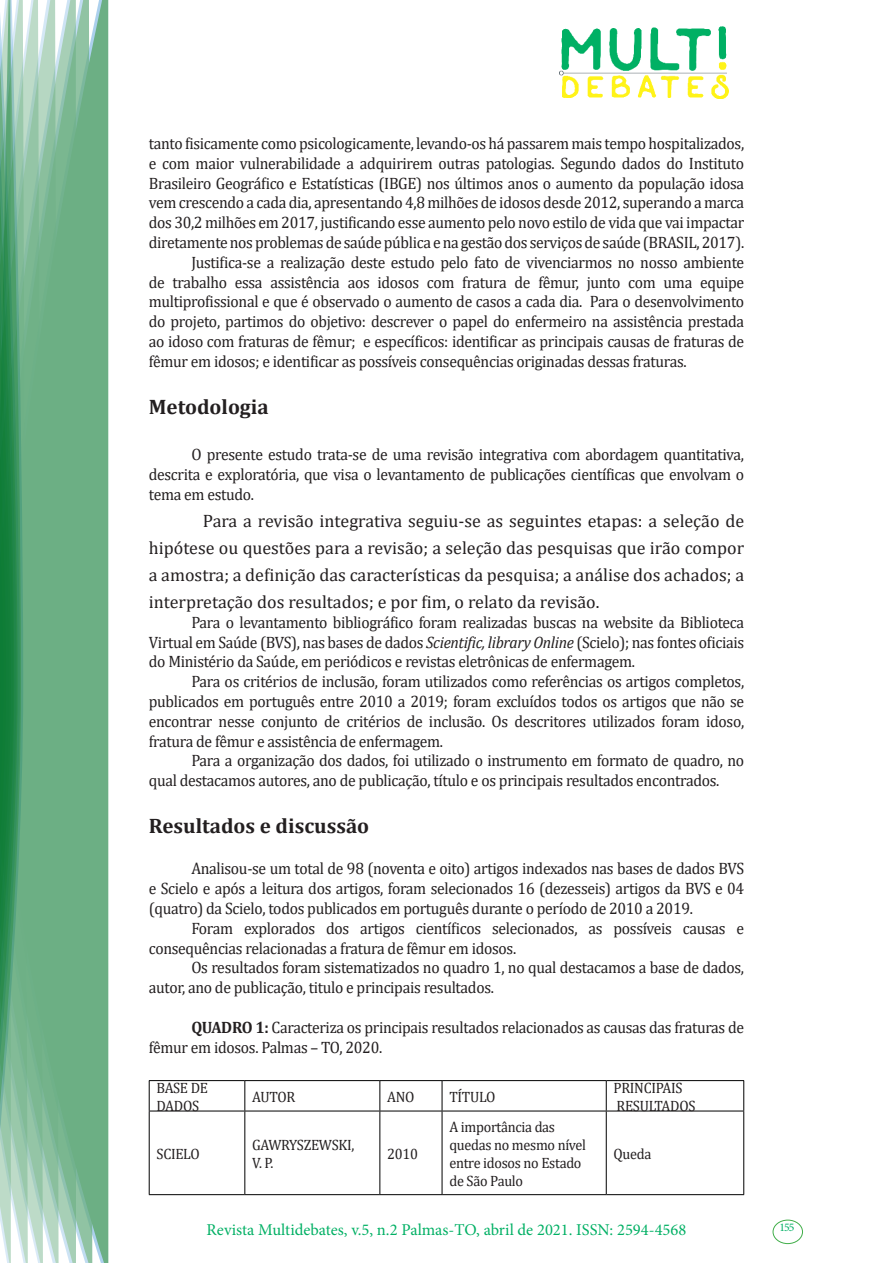
<style>
.page{position:relative;width:893px;height:1263px;background:#fff}
.page>*{position:absolute;margin:0;border:0;box-sizing:border-box;transform-origin:0 0}
.Titulo_2{font:700 21px "Cambria";color:#231f20}
.t1{font:18px/27px "Cambria";color:#231f20;text-align:justify}
.texto{font:16.5px/19.8px "Cambria";letter-spacing:-.02em;color:#231f20;text-align:justify;scale:.95 1}
.t2{font:16.5px "Minion Pro";color:#00b064}
.texto-2{font:15px/18px "Cambria";letter-spacing:-.02em;color:#231f20;scale:.95 1}
.t3{font:11.7px "Minion Pro";color:#00b064}
.s1{font-style:italic}
.s2{font-weight:700}
</style>
<div class="page">
<img style="left:559px;top:26px;width:169px;height:72px">
<div style="left:95px;top:0;width:14px;height:1263px;background:#6caf84"></div>
<svg style="left:79px;top:0;width:16px;height:1263px;background:#71b289"></svg>
<svg style="left:62px;top:0;width:17px;height:1263px;background:#75b48c"></svg>
<svg style="left:45px;top:0;width:17px;height:1263px;background:#7cb792"></svg>
<svg style="left:30px;top:0;width:15px;height:1263px;background:#80ba96"></svg>
<svg style="left:0;top:0;width:30px;height:1263px;background:#61a97f"></svg>
<div style="left:772px;top:1219px;width:31px;height:25px;border:1px solid #40ae49;border-radius:50%"></div>
<hr style="left:743px;top:1081px;width:1px;height:30px;background:#000001">
<hr style="left:743px;top:1111px;width:1px;height:83px;background:#000001">
<hr style="left:149px;top:1080px;width:96px;height:1px;background:#000001">
<hr style="left:245px;top:1080px;width:135px;height:1px;background:#000001">
<hr style="left:380px;top:1080px;width:62px;height:1px;background:#000001">
<hr style="left:442px;top:1080px;width:164px;height:1px;background:#000001">
<hr style="left:606px;top:1080px;width:138px;height:1px;background:#000001">
<hr style="left:149px;top:1111px;width:96px;height:1px;background:#000001">
<hr style="left:245px;top:1111px;width:135px;height:1px;background:#000001">
<hr style="left:380px;top:1111px;width:62px;height:1px;background:#000001">
<hr style="left:442px;top:1111px;width:164px;height:1px;background:#000001">
<hr style="left:606px;top:1111px;width:138px;height:1px;background:#000001">
<hr style="left:149px;top:1194px;width:96px;height:1px;background:#000001">
<hr style="left:245px;top:1194px;width:135px;height:1px;background:#000001">
<hr style="left:380px;top:1194px;width:62px;height:1px;background:#000001">
<hr style="left:442px;top:1194px;width:164px;height:1px;background:#000001">
<hr style="left:606px;top:1194px;width:138px;height:1px;background:#000001">
<hr style="left:149px;top:1081px;width:1px;height:30px;background:#000001">
<hr style="left:244px;top:1081px;width:1px;height:30px;background:#000001">
<hr style="left:379px;top:1081px;width:1px;height:30px;background:#000001">
<hr style="left:442px;top:1081px;width:1px;height:30px;background:#000001">
<hr style="left:606px;top:1081px;width:1px;height:30px;background:#000001">
<hr style="left:149px;top:1111px;width:1px;height:83px;background:#000001">
<hr style="left:244px;top:1111px;width:1px;height:83px;background:#000001">
<hr style="left:379px;top:1111px;width:1px;height:83px;background:#000001">
<hr style="left:442px;top:1111px;width:1px;height:83px;background:#000001">
<hr style="left:606px;top:1111px;width:1px;height:83px;background:#000001">
<p class="texto" style="left:149px;top:133px;width:628px">tanto fisicamente como psicologicamente, levando-os há passarem mais tempo hospitalizados, e com maior vulnerabilidade a adquirirem outras patologias. Segundo dados do Instituto Brasileiro Geográfico e Estatísticas (IBGE) nos últimos anos o aumento da população idosa vem crescendo a cada dia, apresentando 4,8 milhões de idosos desde 2012, superando a marca dos 30,2 milhões em 2017, justificando esse aumento pelo novo estilo de vida que vai impactar diretamente nos problemas de saúde pública e na gestão dos serviços de saúde (BRASIL, 2017).</p>
<p class="texto" style="left:149px;top:252px;width:628px;text-indent:43px">Justifica-se a realização deste estudo pelo fato de vivenciarmos no nosso ambiente de trabalho essa assistência aos idosos com fratura de fêmur, junto com uma equipe multiprofissional e que é observado o aumento de casos a cada dia. Para o desenvolvimento do projeto, partimos do objetivo: descrever o papel do enfermeiro na assistência prestada ao idoso com fraturas de fêmur; e específicos: identificar as principais causas de fraturas de fêmur em idosos; e identificar as possíveis consequências originadas dessas fraturas.</p>
<p class="Titulo_2" style="left:149px;top:392px;width:121px">Metodologia</p>
<p class="texto" style="left:149px;top:445px;width:628px;text-indent:43px">O presente estudo trata-se de uma revisão integrativa com abordagem quantitativa, descrita e exploratória, que visa o levantamento de publicações científicas que envolvam o tema em estudo.</p>
<p class="t1" style="left:149px;top:507px;width:597px;text-indent:54px">Para a revisão integrativa seguiu-se as seguintes etapas: a seleção de hipótese ou questões para a revisão; a seleção das pesquisas que irão compor a amostra; a definição das características da pesquisa; a análise dos achados; a interpretação dos resultados; e por fim, o relato da revisão.</p>
<p class="texto" style="left:149px;top:612px;width:628px;text-indent:43px">Para o levantamento bibliográfico foram realizadas buscas na website da Biblioteca Virtual em Saúde (BVS), nas bases de dados <span class="s1">Scientific, library Online</span> (Scielo); nas fontes oficiais do Ministério da Saúde, em periódicos e revistas eletrônicas de enfermagem.</p>
<p class="texto" style="left:149px;top:672px;width:628px;text-indent:43px">Para os critérios de inclusão, foram utilizados como referências os artigos completos, publicados em português entre 2010 a 2019; foram excluídos todos os artigos que não se encontrar nesse conjunto de critérios de inclusão. Os descritores utilizados foram idoso, fratura de fêmur e assistência de enfermagem.</p>
<p class="texto" style="left:149px;top:751px;width:628px;text-indent:43px">Para a organização dos dados, foi utilizado o instrumento em formato de quadro, no qual destacamos autores, ano de publicação, título e os principais resultados encontrados.</p>
<p class="Titulo_2" style="left:149px;top:811px;width:222px">Resultados e discussão</p>
<p class="texto" style="left:149px;top:859px;width:628px;text-indent:43px">Analisou-se um total de 98 (noventa e oito) artigos indexados nas bases de dados BVS e Scielo e após a leitura dos artigos, foram selecionados 16 (dezesseis) artigos da BVS e 04 (quatro) da Scielo, todos publicados em português durante o período de 2010 a 2019.</p>
<p class="texto" style="left:149px;top:918px;width:628px;text-indent:43px">Foram explorados dos artigos científicos selecionados, as possíveis causas e consequências relacionadas a fratura de fêmur em idosos.</p>
<p class="texto" style="left:149px;top:958px;width:628px;text-indent:43px">Os resultados foram sistematizados no quadro 1, no qual destacamos a base de dados, autor, ano de publicação, titulo e principais resultados.</p>
<p class="texto" style="left:149px;top:1017px;width:628px;text-indent:43px"><span class="s2">QUADRO 1:</span> Caracteriza os principais resultados relacionados as causas das fraturas de fêmur em idosos. Palmas – TO, 2020.</p>
<p class="texto-2" style="left:157px;top:1078px;width:56px">BASE DE<br>DADOS</p>
<p class="texto-2" style="left:252px;top:1087px;width:47px">AUTOR</p>
<p class="texto-2" style="left:387px;top:1087px;width:30px">ANO</p>
<p class="texto-2" style="left:449px;top:1087px;width:50px">TÍTULO</p>
<p class="texto-2" style="left:614px;top:1078px;width:74px">PRINCIPAIS</p>
<p class="texto-2" style="left:616px;top:1096px;width:85px">RESULTADOS</p>
<p class="texto-2" style="left:157px;top:1144px;width:47px">SCIELO</p>
<p class="texto-2" style="left:252px;top:1135px;width:109px">GAWRYSZEWSKI,<br>V. P.</p>
<p class="texto-2" style="left:387px;top:1144px;width:34px">2010</p>
<p class="texto-2" style="left:449px;top:1117px;width:145px">A importância das quedas no mesmo nível entre idosos no Estado de São Paulo</p>
<p class="texto-2" style="left:614px;top:1144px;width:41px">Queda</p>
<p class="t2" style="left:207px;top:1218px;width:481px">Revista Multidebates, v.5, n.2 Palmas-TO, abril de 2021. ISSN: 2594-4568</p>
<p class="t3" style="left:779px;top:1219px;width:16px">155</p>
</div>
